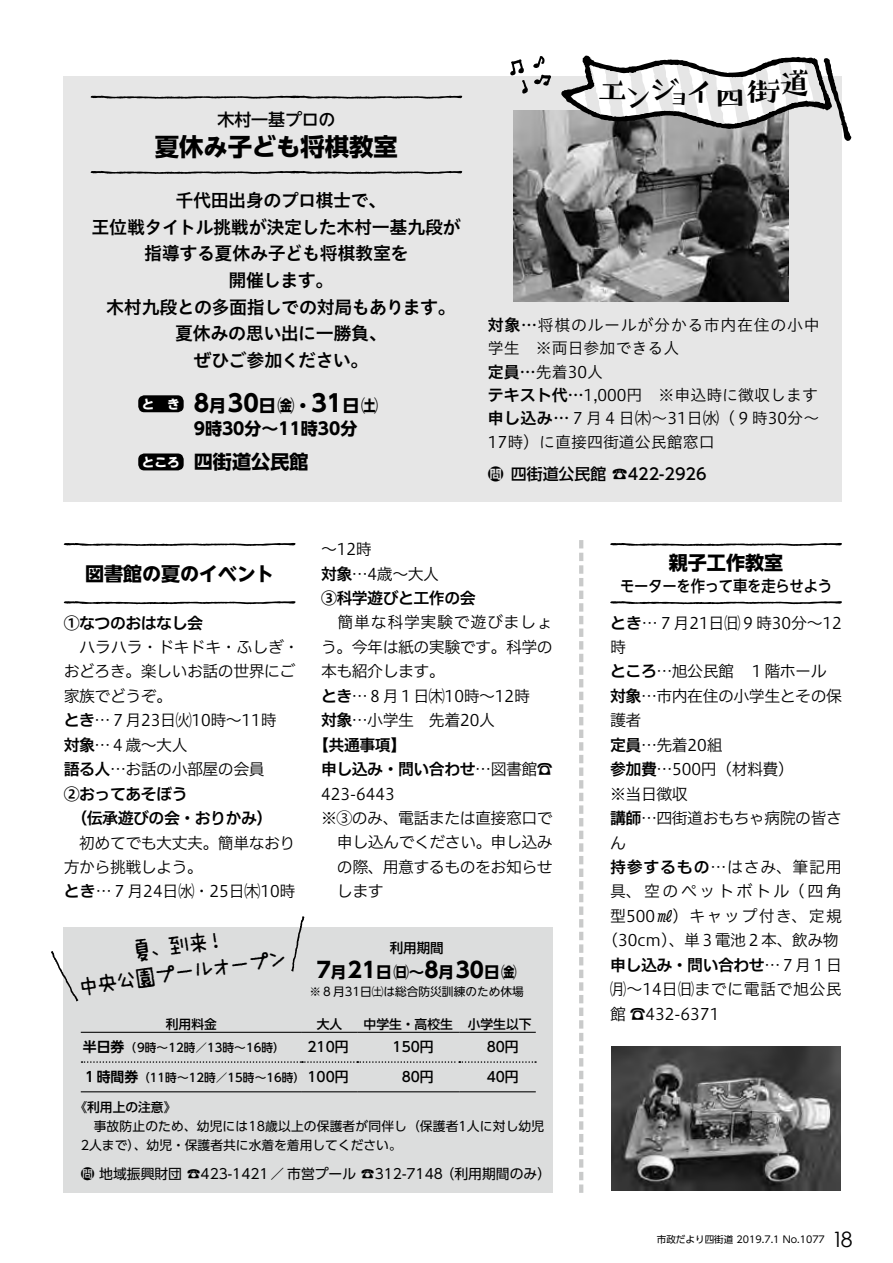
<style>
.page{position:relative;width:893px;height:1263px;background:#fff}
.page>*{position:absolute;margin:0;border:0;box-sizing:border-box;transform-origin:0 0}
.t1{font:35.25px "Tsubame Std R";color:#000}
.t2{font:700 24.45px "UD Shin Go NT Pr 6";letter-spacing:-.005em;color:#000}
.t3{font:23.85px/27.5px "Miura Liner Midashi";color:#000;text-align:center}
.t4{font:700 23.4px "UD Shin Go NT Pr 6";color:#000}
.t5{font:700 21.45px "UD Shin Go NT Pr 6";color:#000}
.t6{font:21.3px "Century Gothic";color:#000}
.t7{font:700 19.2px "UD Shin Go NT Pr 6";letter-spacing:-.005em;color:#000}
.t8{font:18px/26.5px "Hiragino UD Sans Std N W6";letter-spacing:-.025em;color:#000;text-align:center}
.t9{font:700 16.95px "UD Shin Go NT Pr 6";color:#000}
.t10{font:500 16.95px "UD Shin Go NT Pr 6";letter-spacing:-.01em;color:#000}
.t11{font:15.9px/24.5px "Hiragino UD Sans F Std N W3";letter-spacing:-.035em;color:#000}
.t12{font:15.9px/23.4px "Hiragino UD Sans Std N W3";color:#000}
.t13{font:15.9px/24.5px "Hiragino UD Sans F Std N W6";letter-spacing:-.035em;color:#000}
.t14{font:15.9px/24.5px "Hiragino UD Sans F Std N W3";letter-spacing:.03em;color:#000}
.t15{font:15.9px "Hiragino UD Sans F Std N W3";letter-spacing:-.005em;color:#000}
.t16{font:500 15.9px "UD Shin Go NT Pr 6";letter-spacing:-.01em;color:#000}
.t17{font:500 15.9px "UD Shin Go NT Pr 6";letter-spacing:-.01em;color:#000;scale:.9 1}
.t18{font:15.9px "Hiragino UD Sans F Std N W3";letter-spacing:.085em;color:#000}
.t19{font:15.9px "Hiragino UD Sans F Std N W3";letter-spacing:.16em;color:#000}
.t20{font:700 15.6px "UD Shin Go NT Pr 6";color:#000}
.t21{font:13.8px "UD Shin Go Pr 6";color:#000}
.t22{font:500 13.8px "UD Shin Go Pr 6";color:#000}
.t23{font:700 13.8px "UD Shin Go Pr 6 De";color:#000}
.t24{font:500 13.5px "UD Shin Go NT Pr 6";color:#000}
.t25{font:12.75px/19.2px "UD Shin Go Pr 6";letter-spacing:.01em;color:#000}
.t26{font:500 12.75px "UD Shin Go Pr 6";color:#000}
.t27{font:700 12.75px "UD Shin Go NT Pr 6";color:#fff}
.t28{font:500 11.7px "UD Shin Go Pr 6";color:#000}
.t29{font:11.7px "UD Shin Go NT Pr 6";color:#000}
.t30{font:9.6px "UD Shin Go Pr 6";color:#000}
.s1{font-family:"Hiragino UD Sans F Std N W6"}
.s2{font-family:"UD Shin Go NT Pr 6 De";font-weight:700}
.s3{font-family:"Hiragino UD Sans F Std N W3"}
.s4{font-weight:500}
</style>
<div class="page">
<div style="left:64px;top:77px;width:778px;height:425px;background:#e6e6e6"></div>
<svg style="left:91px;top:171px;width:371px;height:3px"></svg>
<svg style="left:91px;top:95px;width:371px;height:4px"></svg>
<svg style="left:510px;top:56px;width:41px;height:38px"></svg>
<svg style="left:610px;top:601px;width:232px;height:3px"></svg>
<svg style="left:610px;top:543px;width:232px;height:3px"></svg>
<svg style="left:64px;top:601px;width:232px;height:3px"></svg>
<svg style="left:64px;top:543px;width:232px;height:3px"></svg>
<svg style="left:579px;top:540px;width:4px;height:653px"></svg>
<div style="left:138px;top:395px;width:46px;height:17px;background:#000;border-radius:6px"></div>
<div style="left:138px;top:453px;width:46px;height:17px;background:#000;border-radius:6px"></div>
<img style="left:513px;top:111px;width:275px;height:190px">
<img style="left:611px;top:1046px;width:230px;height:145px">
<div style="left:64px;top:927px;width:489px;height:266px;background:#dcdddd"></div>
<hr style="left:81px;top:1032px;width:221px;height:1px;background:#000">
<hr style="left:302px;top:1032px;width:55px;height:1px;background:#000">
<hr style="left:357px;top:1032px;width:102px;height:1px;background:#000">
<hr style="left:459px;top:1032px;width:77px;height:1px;background:#000">
<hr style="left:81px;top:1091px;width:221px;height:1px;background:#000">
<hr style="left:302px;top:1091px;width:55px;height:1px;background:#000">
<hr style="left:357px;top:1091px;width:102px;height:1px;background:#000">
<hr style="left:459px;top:1091px;width:77px;height:1px;background:#000">
<svg style="left:82px;top:1061px;width:454px;height:2px"></svg>
<svg style="left:51px;top:951px;width:27px;height:50px"></svg>
<svg style="left:291px;top:916px;width:13px;height:55px"></svg>
<svg style="left:561px;top:55px;width:291px;height:86px"></svg>
<p class="t10" style="left:217px;top:106px;width:120px">木村一基プロの</p>
<h2 class="t2" style="left:155px;top:126px;width:245px">夏休み子ども将棋教室</h2>
<p class="t8" style="left:92px;top:186px;width:371px">千代田出身のプロ棋士で、<br>王位戦タイトル挑戦が決定した木村一基九段が指導する夏休み子ども将棋教室を<br>開催します。<br>木村九段との多面指しでの対局もあります。夏休みの思い出に一勝負、<br>ぜひご参加ください。</p>
<p class="t27" style="left:142px;top:393px;width:40px">と　き</p>
<p class="t27" style="left:142px;top:451px;width:40px">ところ</p>
<h3 class="t4" style="left:194px;top:384px;width:17px">8</h3>
<p class="t9" style="left:194px;top:415px;width:165px">9時30分～11時30分</p>
<p class="t7" style="left:194px;top:446px;width:116px">四街道公民館</p>
<h3 class="t4" style="left:228px;top:384px;width:32px">30</h3>
<h3 class="t4" style="left:312px;top:384px;width:32px">31</h3>
<p class="t9" style="left:259px;top:392px;width:54px">日㈮・</p>
<p class="t9" style="left:342px;top:392px;width:37px">日㈯</p>
<p class="t9" style="left:209px;top:392px;width:19px">月</p>
<h1 class="t1" style="left:620px;top:66px;width:100px">ンジイ</h1>
<p class="t12" style="left:488px;top:312px;width:333px"><span class="s1">対象</span>…将棋のルールが分かる市内在住の小中学生　※両日参加できる人<br><span class="s1">定員</span>…先着30人<br><span class="s1">テキスト代</span>…1,000円　※申込時に徴収します<span class="s1">申し込み</span>…７月４日㈭～31日㈬（９時30分~<br>17時）に直接四街道公民館窓口</p>
<p class="t16" style="left:488px;top:461px;width:220px"><span class="s2">問</span>四街道公民館 ☎422-2926</p>
<p class="t7" style="left:85px;top:558px;width:191px">図書館の夏のイベント</p>
<p class="t13" style="left:64px;top:609px;width:141px">①なつのおはなし会</p>
<p class="t11" style="left:64px;top:634px;width:237px">　ハラハラ・ドキドキ・ふしぎ・おどろき。楽しいお話の世界にご家族でどうぞ。<br><span class="s1">とき</span>…７月23日㈫10時～11時<br><span class="s1">対象</span>…４歳～大人<br><span class="s1">語る人</span>…お話の小部屋の会員</p>
<p class="t13" style="left:64px;top:780px;width:210px">②おってあそぼう<br>　（伝承遊びの会・おりかみ(</p>
<p class="t11" style="left:64px;top:829px;width:233px">　初めてでも大丈夫。簡単なおり方から挑戦しよう。<br><span class="s1">とき</span>…７月24日㈬・25日㈭10時</p>
<p class="t11" style="left:321px;top:536px;width:120px">～12時<br><span class="s1">対象</span>… 歳4 ～大人</p>
<p class="t13" style="left:321px;top:585px;width:156px">③科学遊びと工作の会</p>
<p class="t11" style="left:321px;top:609px;width:233px">　簡単な科学実験で遊びましょう。今年は紙の実験です。科学の本も紹介します。<br><span class="s1">とき</span>…８月１日㈭10時～12時<br><span class="s1">対象</span>…小学生　先着20人</p>
<p class="t13" style="left:321px;top:732px;width:233px;text-indent:-8px">【共通事項【<br>申し込み・問い合わせ<span class="s3">…図書館☎</span></p>
<p class="t11" style="left:321px;top:780px;width:75px">423-6443</p>
<p class="t11" style="left:321px;top:805px;width:233px">※③のみ、電話または直接窓口で</p>
<p class="t11" style="left:337px;top:829px;width:217px">申し込んでください。申し込み</p>
<p class="t11" style="left:337px;top:854px;width:217px">の際、用意するものをお知らせ</p>
<p class="t11" style="left:337px;top:878px;width:48px">します</p>
<h3 class="t3" style="left:74px;top:946px;width:209px;rotate:-8deg">夏、到来!<br>中央公園プールオープン</h3>
<p class="t26" style="left:166px;top:1013px;width:53px">利用料金</p>
<p class="t24" style="left:390px;top:937px;width:56px">利用期間</p>
<h3 class="t5" style="left:348px;top:952px;width:30px">21</h3>
<h3 class="t5" style="left:424px;top:952px;width:16px">8</h3>
<h3 class="t5" style="left:456px;top:952px;width:30px">30</h3>
<h3 class="t5" style="left:317px;top:952px;width:16px">7</h3>
<p class="t29" style="left:310px;top:981px;width:216px">※８月31日㈯は総合防災訓練のため休場</p>
<p class="t26" style="left:468px;top:1013px;width:65px">小学生以下</p>
<p class="t20" style="left:376px;top:959px;width:49px">日㈰〜</p>
<p class="t20" style="left:484px;top:959px;width:34px">日㈮</p>
<p class="t20" style="left:331px;top:959px;width:17px">月</p>
<p class="t20" style="left:439px;top:959px;width:17px">月</p>
<p class="t26" style="left:364px;top:1013px;width:91px">中学生・高校生</p>
<p class="t26" style="left:317px;top:1013px;width:27px">大人</p>
<p class="t23" style="left:83px;top:1036px;width:43px">半日券</p>
<p class="t28" style="left:124px;top:1038px;width:162px">（9時～12時／13時～16時）</p>
<p class="t22" style="left:307px;top:1036px;width:43px">210円</p>
<p class="t22" style="left:393px;top:1036px;width:43px">150円</p>
<p class="t22" style="left:487px;top:1036px;width:34px">80円</p>
<p class="t23" style="left:83px;top:1066px;width:57px">１時間券</p>
<p class="t26" style="left:74px;top:1097px;width:104px">《利用上の注意《</p>
<p class="t25" style="left:81px;top:1116px;width:465px">　事故防止のため、幼児には18歳以上の保護者が同伴し（保護者1人に対し幼児<br>2人まで）、幼児・保護者共に水着を着用してください。</p>
<p class="t21" style="left:441px;top:1162px;width:112px">（利用期間のみ(</p>
<p class="t22" style="left:307px;top:1066px;width:43px">100円</p>
<p class="t22" style="left:402px;top:1066px;width:34px">80円</p>
<p class="t22" style="left:487px;top:1066px;width:34px">40円</p>
<p class="t28" style="left:138px;top:1068px;width:168px">（11時～12時／15時～16時）</p>
<p class="t21" style="left:81px;top:1162px;width:364px"><span class="s4">問</span>地域振興財団 ☎423-1421／市営プール ☎312-7148</p>
<p class="t7" style="left:669px;top:547px;width:116px">親子工作教室</p>
<p class="t17" style="left:620px;top:573px;width:237px">モーターを作って車を走らせよう</p>
<p class="t15" style="left:610px;top:610px;width:233px"><span class="s1">とき</span>…７月21日㈰９時30分~12</p>
<p class="t11" style="left:610px;top:634px;width:17px">時</p>
<p class="t11" style="left:610px;top:658px;width:218px"><span class="s1">ところ</span>…旭公民館　１階ホール</p>
<p class="t11" style="left:610px;top:683px;width:233px"><span class="s1">対象</span>…市内在住の小学生とその保</p>
<p class="t11" style="left:610px;top:707px;width:33px">護者</p>
<p class="t11" style="left:610px;top:732px;width:114px"><span class="s1">定員</span>…先着20組</p>
<p class="t11" style="left:610px;top:756px;width:185px"><span class="s1">参加費</span>…500円（材料費(</p>
<p class="t11" style="left:610px;top:780px;width:79px">※当日徴収</p>
<p class="t11" style="left:610px;top:805px;width:233px"><span class="s1">講師</span>…四街道おもちゃ病院の皆さ</p>
<p class="t11" style="left:610px;top:829px;width:17px">ん</p>
<p class="t11" style="left:610px;top:854px;width:233px"><span class="s1">持参するもの</span>…はさみ、筆記用</p>
<p class="t19" style="left:610px;top:879px;width:233px">具、空のペットボトル（四角</p>
<p class="t18" style="left:610px;top:904px;width:233px">型500㎖）キャップ付き、定規</p>
<p class="t11" style="left:602px;top:927px;width:238px">（30cm）、単３電池２本、飲み物</p>
<p class="t13" style="left:610px;top:952px;width:233px">申し込み・問い合わせ<span class="s3">…７月１日</span></p>
<p class="t14" style="left:610px;top:976px;width:233px">㈪～14日㈰までに電話で旭公民館 ☎432-6371</p>
<p class="t30" style="left:657px;top:1232px;width:170px">市政だより四街道 2019.7.1 No.1077</p>
<h3 class="t6" style="left:832px;top:1226px;width:22px">18</h3>
</div>
